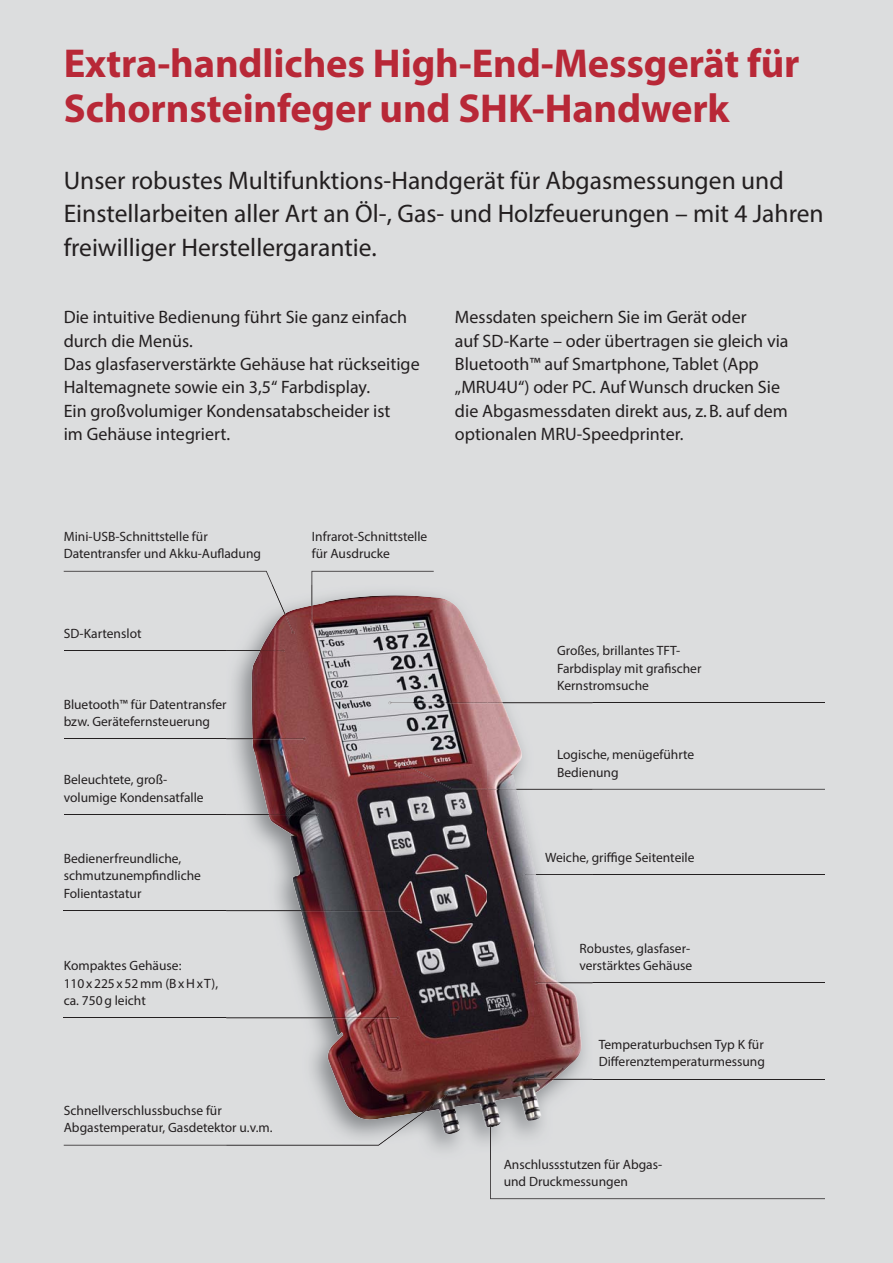
<style>
.page{position:relative;width:893px;height:1263px;background:#dcddde}
.page>*{position:absolute;margin:0;border:0;box-sizing:border-box;transform-origin:0 0}
.t1{font:700 40.5px/45px "Myriad Pro";letter-spacing:-.005em;color:#b82837}
.t2{font:25.5px/33.2px "Myriad Pro";color:#231f20}
.t3{font:18px/23.4px "Myriad Pro";color:#231f20}
.t4{font:13.5px/17.5px "Myriad Pro";color:#231f20}
</style>
<div class="page">
<hr style="left:525px;top:874px;width:300px;height:1px;background:#231f20">
<hr style="left:536px;top:983px;width:289px;height:1px;background:#231f20">
<hr style="left:527px;top:1079px;width:298px;height:1px;background:#231f20">
<hr style="left:64px;top:910px;width:345px;height:1px;background:#231f20">
<hr style="left:64px;top:814px;width:253px;height:1px;background:#231f20">
<hr style="left:64px;top:1018px;width:334px;height:1px;background:#231f20">
<hr style="left:390px;top:702px;width:435px;height:1px;background:#231f20">
<hr style="left:64px;top:650px;width:219px;height:1px;background:#231f20">
<hr style="left:64px;top:738px;width:241px;height:1px;background:#231f20">
<img style="left:580px;top:874px;width:12px;height:1px">
<img style="left:580px;top:983px;width:12px;height:1px">
<img style="left:580px;top:1079px;width:12px;height:1px">
<img style="left:226px;top:739px;width:72px;height:280px">
<img style="left:226px;top:910px;width:26px;height:1px">
<img style="left:226px;top:814px;width:26px;height:1px">
<img style="left:535px;top:702px;width:57px;height:1px">
<img style="left:226px;top:650px;width:26px;height:88px">
<svg style="left:226px;top:738px;width:26px;height:1px"></svg>
<img style="left:252px;top:596px;width:235px;height:323px">
<img style="left:487px;top:665px;width:48px;height:469px">
<img style="left:534px;top:864px;width:46px;height:260px">
<img style="left:298px;top:918px;width:190px;height:216px">
<svg style="left:403px;top:763px;width:422px;height:27px"></svg>
<svg style="left:64px;top:1092px;width:386px;height:54px"></svg>
<svg style="left:489px;top:1124px;width:336px;height:75px"></svg>
<svg style="left:524px;top:873px;width:12px;height:3px"></svg>
<svg style="left:535px;top:981px;width:25px;height:3px"></svg>
<svg style="left:525px;top:1078px;width:30px;height:3px"></svg>
<img style="left:332px;top:1018px;width:65px;height:1px">
<svg style="left:310px;top:571px;width:124px;height:55px"></svg>
<svg style="left:64px;top:571px;width:230px;height:63px"></svg>
<svg style="left:260px;top:649px;width:25px;height:3px"></svg>
<img style="left:252px;top:738px;width:51px;height:1px">
<h1 class="t1" style="left:64px;top:44px;width:737px">Extra-handliches High-End-Messgerät für<br>Schornsteinfeger und SHK-Handwerk</h1>
<h2 class="t2" style="left:64px;top:166px;width:761px">Unser robustes Multifunktions-Handgerät für Abgasmessungen und<br>Einstellarbeiten aller Art an Öl-, Gas- und Holzfeuerungen – mit 4 Jahren freiwilliger Herstellergarantie.</h2>
<h3 class="t3" style="left:64px;top:307px;width:357px">Die intuitive Bedienung führt Sie ganz einfach durch die Menüs.<br>Das glasfaserverstärkte Gehäuse hat rückseitige Haltemagnete sowie ein 3,5“ Farbdisplay.<br>Ein großvolumiger Kondensatabscheider ist<br>im Gehäuse integriert.</h3>
<p class="t3" style="left:455px;top:307px;width:335px">Messdaten speichern Sie im Gerät oder<br>auf SD-Karte – oder übertragen sie gleich via Bluetooth™ auf Smartphone, Tablet (App „MRU4U“) oder PC. Auf Wunsch drucken Sie die Abgasmessdaten direkt aus, z. B. auf dem optionalen MRU-Speedprinter.</p>
<p class="t4" style="left:64px;top:528px;width:199px">Mini-USB-Schnittstelle für<br>Datentransfer und Akku-Aufladung</p>
<p class="t4" style="left:64px;top:625px;width:79px">SD-Kartenslot</p>
<p class="t4" style="left:64px;top:696px;width:164px">Bluetooth™ für Datentransfer bzw. Gerätefernsteuerung</p>
<p class="t4" style="left:64px;top:772px;width:141px">Beleuchtete, groß&shy;volumige Kondensatfalle</p>
<p class="t4" style="left:64px;top:850px;width:139px">Bedienerfreundliche, schmutzunempfindliche<br>Folientastatur</p>
<p class="t4" style="left:64px;top:958px;width:156px">Kompaktes Gehäuse:<br>110 x 225 x 52 mm (B x H x T), ca. 750 g leicht</p>
<p class="t4" style="left:64px;top:1102px;width:210px">Schnellverschlussbuchse für<br>Abgastemperatur, Gasdetektor u.v.m.</p>
<p class="t4" style="left:312px;top:528px;width:117px">Infrarot-Schnittstelle für Ausdrucke</p>
<p class="t4" style="left:557px;top:643px;width:146px">Großes, brillantes TFT-<br>Farbdisplay mit grafischer<br>Kernstromsuche</p>
<p class="t4" style="left:557px;top:747px;width:139px">Logische, menügeführte<br>Bedienung</p>
<p class="t4" style="left:545px;top:849px;width:151px">Weiche, griffige Seitenteile</p>
<p class="t4" style="left:579px;top:940px;width:114px">Robustes, glasfaser&shy;verstärktes Gehäuse</p>
<p class="t4" style="left:599px;top:1036px;width:168px">Temperaturbuchsen Typ K für<br>Differenztemperaturmessung</p>
<p class="t4" style="left:504px;top:1156px;width:160px">Ansc ussstutzen für Abgas&shy;und Druckmessungen</p>
<p class="t4" style="left:531px;top:1156px;width:12px">hl</p>
</div>
